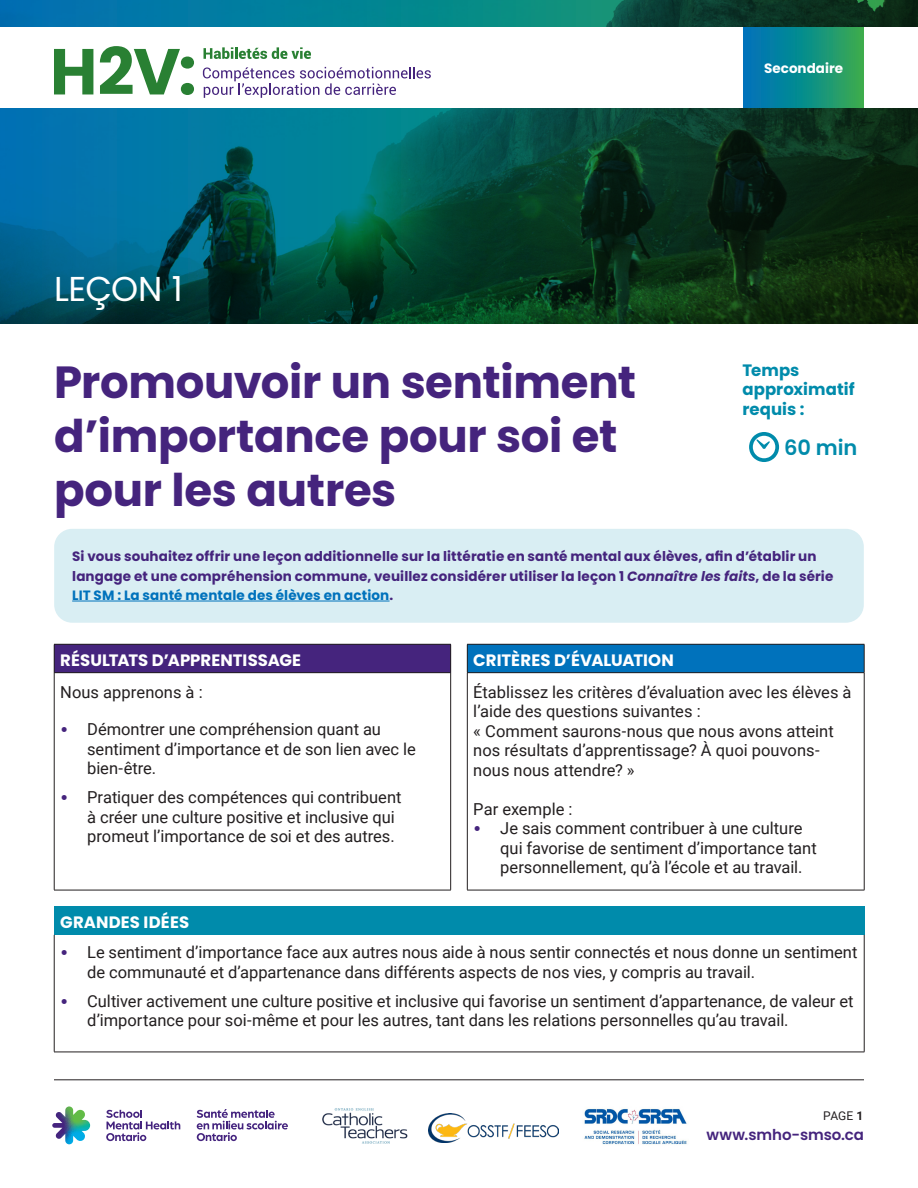
<style>
.page{position:relative;width:918px;height:1188px;background:#fff}
.page>*{position:absolute;margin:0;border:0;box-sizing:border-box;transform-origin:0 0}
.H1_Lesson_Title{font:700 45px/54px "Poppins";letter-spacing:-.005em;color:#45247d}
.HED_1{font:34.5px "Poppins";letter-spacing:-.015em;color:#fff}
.H2_Subtitle_Purple{font:600 21px "Poppins";color:#008bab}
.P_Body_Copy_black_11_with_1p_space_after{font:16.5px/19.5px "Roboto";color:#231f20}
.P_Body_Copy_black_11{font:16.5px/19.5px "Roboto";color:#231f20}
.Table_Hed_1{font:700 16.5px "Poppins";letter-spacing:.005em;color:#fff}
.P_Body_Copy_black_11-2{font:700 16.5px/19.5px "Poppins";letter-spacing:.005em;color:#008bab}
.t1{font:600 15px "Poppins";letter-spacing:-.005em;color:#45247d}
.Text_with_teal_shade_background{font:700 13.5px/19.5px "Poppins";letter-spacing:.01em;color:#45247d}
.t2{font:700 13.5px "Poppins";color:#fff}
.t3{font:12px "Roboto";color:#231f20}
.s1{font-style:italic}
.s2{color:#0072bc}
.s3{font-family:"Poppins";font-weight:700;color:#45247d}
.s4{font-weight:700}
</style>
<div class="page">
<svg style="left:0;top:0;width:918px;height:324px;background:#054d4b"></svg>
<svg style="left:749px;top:432px;width:30px;height:30px"></svg>
<div style="left:54px;top:529px;width:810px;height:94px;background:#d9eef3;border-radius:18px"></div>
<hr style="left:72px;top:601px;width:318px;height:1px;background:#0072bc">
<div style="left:54px;top:644px;width:397px;height:29px;background:#45247d"></div>
<hr style="left:54px;top:673px;width:1px;height:217px;background:#231f20">
<hr style="left:450px;top:673px;width:1px;height:217px;background:#231f20">
<hr style="left:54px;top:890px;width:397px;height:1px;background:#231f20">
<hr style="left:54px;top:644px;width:397px;height:1px;background:#231f20">
<svg style="left:54px;top:645px;width:1px;height:27px"></svg>
<svg style="left:450px;top:645px;width:1px;height:28px"></svg>
<hr style="left:54px;top:672px;width:396px;height:1px;background:#231f20">
<div style="left:467px;top:644px;width:397px;height:29px;background:#0072bc"></div>
<hr style="left:467px;top:644px;width:397px;height:1px;background:#231f20">
<svg style="left:467px;top:645px;width:1px;height:27px"></svg>
<svg style="left:864px;top:645px;width:1px;height:27px"></svg>
<hr style="left:467px;top:672px;width:397px;height:1px;background:#231f20">
<hr style="left:467px;top:673px;width:1px;height:217px;background:#231f20">
<hr style="left:864px;top:673px;width:1px;height:217px;background:#231f20">
<hr style="left:467px;top:890px;width:397px;height:1px;background:#231f20">
<div style="left:54px;top:906px;width:810px;height:29px;background:#008bab"></div>
<hr style="left:54px;top:935px;width:1px;height:117px;background:#231f20">
<hr style="left:864px;top:935px;width:1px;height:117px;background:#231f20">
<hr style="left:54px;top:1052px;width:810px;height:1px;background:#231f20">
<div style="left:0;top:27px;width:918px;height:81px;background:#fff"></div>
<svg style="left:54px;top:49px;width:39px;height:45px"></svg>
<svg style="left:100px;top:46px;width:94px;height:49px"></svg>
<svg style="left:204px;top:47px;width:107px;height:12px"></svg>
<svg style="left:203px;top:67px;width:228px;height:31px"></svg>
<div style="left:743px;top:27px;width:121px;height:81px;background:linear-gradient(to right,#0070c0,#32ab51)"></div>
<hr style="left:54px;top:1080px;width:810px;height:1px;background:#231f20">
<svg style="left:52px;top:1106px;width:38px;height:38px"></svg>
<svg style="left:197px;top:1109px;width:91px;height:32px"></svg>
<svg style="left:106px;top:1110px;width:74px;height:31px"></svg>
<img style="left:322px;top:1108px;width:86px;height:36px">
<img style="left:429px;top:1113px;width:129px;height:30px">
<img style="left:584px;top:1108px;width:103px;height:37px">
<p class="HED_1" style="left:54px;top:269px;width:130px">LEÇON 1</p>
<p class="t2" style="left:764px;top:61px;width:80px">Secondaire</p>
<h1 class="H1_Lesson_Title" style="left:54px;top:356px;width:584px">Promouvoir un sentiment d’importance pour soi et pour les autres</h1>
<p class="P_Body_Copy_black_11-2" style="left:742px;top:360px;width:114px">Temps approximatif requis :</p>
<p class="H2_Subtitle_Purple" style="left:784px;top:435px;width:75px">60 min</p>
<p class="Text_with_teal_shade_background" style="left:72px;top:547px;width:763px">Si vous souhaitez offrir une leçon additionnelle sur la littératie en santé mental aux élèves, afin d’établir un langage et une compréhension commune, veuillez considérer utiliser la leçon 1 <span class="s1">Connaître les faits</span>, de la série<br><span class="s2">LIT SM : La santé mentale des élèves en action</span>.</p>
<p class="Table_Hed_1" style="left:60px;top:651px;width:242px">RÉSULTATS D’APPRENTISSAGE</p>
<p class="P_Body_Copy_black_11_with_1p_space_after" style="left:60px;top:681px;width:144px">Nous apprenons à :</p>
<p class="P_Body_Copy_black_11_with_1p_space_after" style="left:87px;top:719px;width:330px;text-indent:-27px"><span class="s3">•</span> Démontrer une compréhension quant au sentiment d’importance et de son lien avec le bien-être.</p>
<p class="P_Body_Copy_black_11_with_1p_space_after" style="left:87px;top:787px;width:316px;text-indent:-27px"><span class="s3">•</span> Pratiquer des compétences qui contribuent à créer une culture positive et inclusive qui promeut l’importance de soi et des autres.</p>
<p class="Table_Hed_1" style="left:473px;top:651px;width:202px">CRITÈRES D’ÉVALUATION</p>
<p class="P_Body_Copy_black_11" style="left:473px;top:681px;width:380px">Établissez les critères d’évaluation avec les élèves à l’aide des questions suivantes :</p>
<p class="P_Body_Copy_black_11_with_1p_space_after" style="left:473px;top:720px;width:362px">« Comment saurons-nous que nous avons atteint nos résultats d’apprentissage? À quoi pouvons&shy;nous nous attendre? »</p>
<p class="P_Body_Copy_black_11" style="left:473px;top:798px;width:101px">Par exemple :</p>
<p class="P_Body_Copy_black_11_with_1p_space_after" style="left:500px;top:818px;width:318px;text-indent:-27px"><span class="s3">•</span> Je sais comment contribuer à une culture qui favorise de sentiment d’importance tant personnellement, qu’à l’école et au travail.</p>
<p class="Table_Hed_1" style="left:60px;top:913px;width:131px">GRANDES IDÉES</p>
<p class="P_Body_Copy_black_11_with_1p_space_after" style="left:87px;top:942px;width:772px;text-indent:-27px"><span class="s3">•</span> Le sentiment d’importance face aux autres nous aide à nous sentir connectés et nous donne un sentiment de communauté et d’appartenance dans différents aspects de nos vies, y compris au travail.</p>
<p class="P_Body_Copy_black_11_with_1p_space_after" style="left:87px;top:991px;width:768px;text-indent:-27px"><span class="s3">•</span> Cultiver activement une culture positive et inclusive qui favorise un sentiment d’appartenance, de valeur et d’importance pour soi-même et pour les autres, tant dans les relations personnelles qu’au travail.</p>
<p class="t3" style="left:823px;top:1107px;width:42px">PAGE <span class="s4">1</span></p>
<p class="t1" style="left:706px;top:1126px;width:159px">www.smho-smso.ca</p>
</div>
